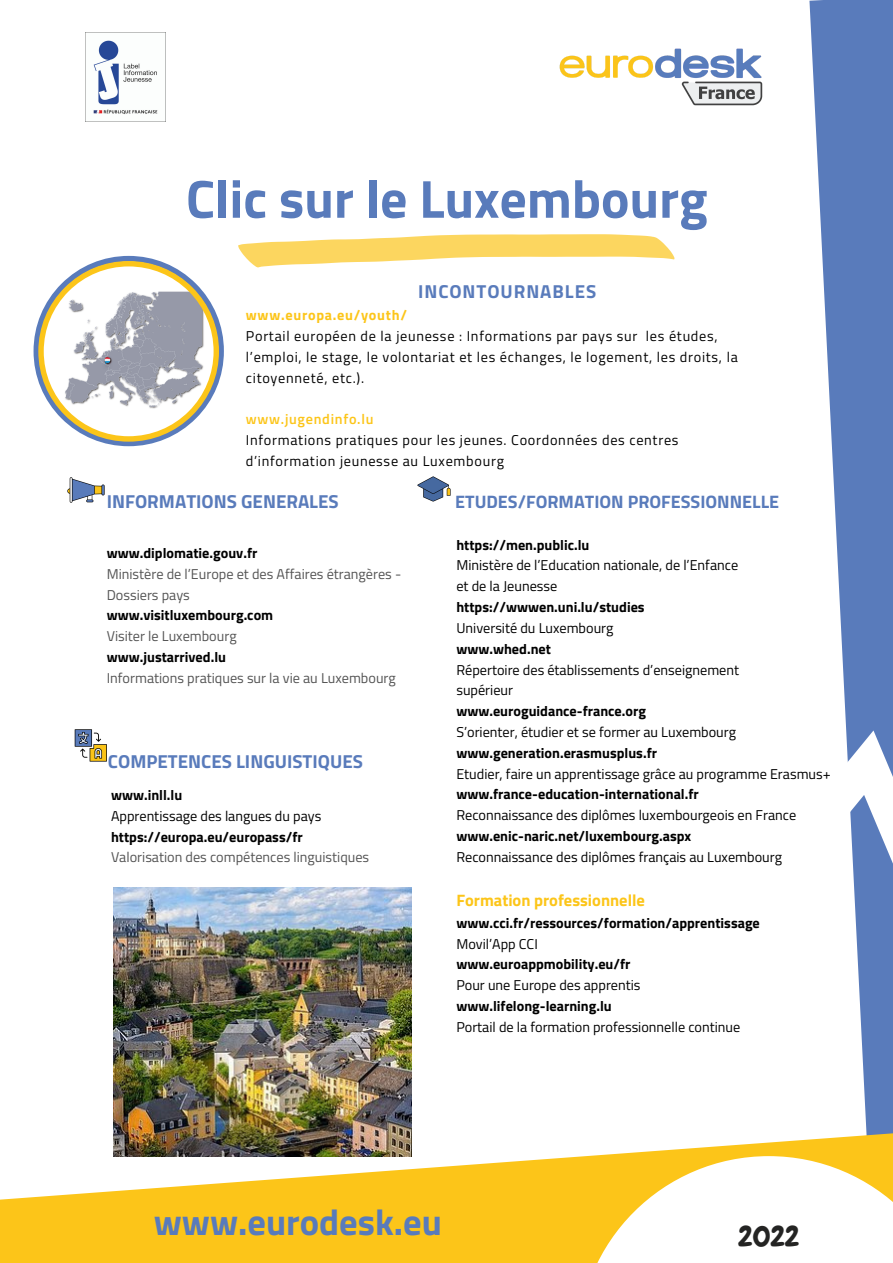
<style>
.page{position:relative;width:893px;height:1263px;background:#fff}
.page>*{position:absolute;margin:0;border:0;box-sizing:border-box;transform-origin:0 0}
.t1{font:700 53.55px "Titillium Web";color:#597bbb}
.t2{font:700 36.45px "Titillium Web";color:#597bbb}
.t3{font:28.65px "Chewy";color:#242423}
.t4{font:700 18.75px "Titillium Web";color:#597bbb}
.t5{font:700 18.75px "Titillium Web";letter-spacing:.05em;color:#597bbb}
.t6{font:700 18px "Titillium Web";color:#597bbb}
.t7{font:700 16.5px "Titillium Web";color:#fcc519}
.t8{font:14.25px "Titillium Web";color:#000}
.t9{font:700 14.25px "Titillium Web";color:#000}
.t10{font:14.25px/20.9px "Titillium Web";letter-spacing:.05em;color:#000}
.t11{font:14.25px "Titillium Web";color:#545454}
.t12{font:700 14.25px "Titillium Web";letter-spacing:.05em;color:#fcc519}
.t13{font:600 14.25px "Titillium Web";letter-spacing:.05em;color:#fcc519}
</style>
<div class="page">
<svg style="left:809px;top:0;width:84px;height:1130px;fill:#597bbb"></svg>
<svg style="left:0;top:1130px;width:893px;height:133px;fill:#fcc519"></svg>
<svg style="left:578px;top:1156px;width:315px;height:107px"></svg>
<svg style="left:375px;top:714px;width:518px;height:196px"></svg>
<img style="left:559px;top:48px;width:204px;height:58px">
<svg style="left:238px;top:234px;width:436px;height:33px"></svg>
<img style="left:67px;top:477px;width:38px;height:26px">
<img style="left:74px;top:729px;width:33px;height:33px">
<svg style="left:34px;top:256px;width:190px;height:190px"></svg>
<img style="left:86px;top:32px;width:80px;height:90px">
<img style="left:417px;top:476px;width:34px;height:26px">
<img style="left:113px;top:888px;width:298px;height:268px">
<p class="t1" style="left:186px;top:157px;width:523px">Clic sur le Luxembourg</p>
<p class="t5" style="left:418px;top:276px;width:180px">INCONTOURNABLES</p>
<p class="t12" style="left:246px;top:303px;width:163px">www.europa.eu/youth/</p>
<p class="t10" style="left:246px;top:325px;width:493px">Portail européen de la jeunesse : Informations par pays sur les études, l’emploi, le stage, le volontariat et les échanges, le logement, les droits, la citoyenneté, etc.).</p>
<p class="t13" style="left:246px;top:408px;width:129px">www.jugendinfo.lu</p>
<p class="t10" style="left:246px;top:429px;width:434px;line-height:21.4px">Informations pratiques pour les jeunes. Coordonnées des centres d’information jeunesse au Luxembourg</p>
<p class="t4" style="left:107px;top:486px;width:233px">INFORMATIONS GENERALES</p>
<p class="t9" style="left:107px;top:542px;width:152px">www.diplomatie.gouv.fr</p>
<p class="t11" style="left:107px;top:562px;width:296px">Ministère de l’Europe et des Affaires étrangères -</p>
<p class="t11" style="left:107px;top:583px;width:85px">Dossiers pays</p>
<p class="t9" style="left:107px;top:604px;width:168px">www.visitluxembourg.com</p>
<p class="t11" style="left:107px;top:625px;width:131px">Visiter le Luxembourg</p>
<p class="t9" style="left:107px;top:646px;width:121px">www.justarrived.lu</p>
<p class="t11" style="left:107px;top:667px;width:290px">Informations pratiques sur la vie au Luxembourg</p>
<p class="t4" style="left:108px;top:746px;width:256px">COMPETENCES LINGUISTIQUES</p>
<p class="t9" style="left:111px;top:784px;width:73px">www.inll.lu</p>
<p class="t8" style="left:111px;top:804px;width:212px">Apprentissage des langues du pays</p>
<p class="t9" style="left:111px;top:825px;width:193px">https://europa.eu/europass/fr</p>
<p class="t11" style="left:111px;top:846px;width:260px">Valorisation des compétences linguistiques</p>
<p class="t6" style="left:455px;top:488px;width:325px">ETUDES/FORMATION PROFESSIONNELLE</p>
<p class="t9" style="left:456px;top:533px;width:135px">https://men.public.lu</p>
<p class="t8" style="left:456px;top:554px;width:283px">Ministère de l’Education nationale, de l’Enfance</p>
<p class="t8" style="left:456px;top:575px;width:102px">et de la Jeunesse</p>
<p class="t9" style="left:456px;top:596px;width:190px">https://wwwen.uni.lu/studies</p>
<p class="t8" style="left:456px;top:617px;width:159px">Université du Luxembourg</p>
<p class="t9" style="left:456px;top:637px;width:96px">www.whed.net</p>
<p class="t8" style="left:456px;top:658px;width:284px">Répertoire des établissements d’enseignement</p>
<p class="t8" style="left:456px;top:679px;width:58px">supérieur</p>
<p class="t9" style="left:456px;top:700px;width:191px">www.euroguidance-france.org</p>
<p class="t8" style="left:456px;top:721px;width:281px">S’orienter, étudier et se former au Luxembourg</p>
<p class="t9" style="left:456px;top:742px;width:202px">www.generation.erasmusplus.fr</p>
<p class="t8" style="left:456px;top:762px;width:376px">Etudier, faire un apprentissage grâce au programme Erasmus+</p>
<p class="t9" style="left:456px;top:783px;width:244px">www.france-education-international.fr</p>
<p class="t8" style="left:456px;top:804px;width:341px">Reconnaissance des diplômes luxembourgeois en France</p>
<p class="t9" style="left:456px;top:825px;width:236px">www.enic-naric.net/luxembourg.aspx</p>
<p class="t8" style="left:456px;top:846px;width:327px">Reconnaissance des diplômes français au Luxembourg</p>
<p class="t7" style="left:456px;top:887px;width:190px">Formation professionnelle</p>
<p class="t9" style="left:456px;top:912px;width:305px">www.cci.fr/ressources/formation/apprentissage</p>
<p class="t8" style="left:456px;top:932px;width:83px">Movil’App CCI</p>
<p class="t9" style="left:456px;top:953px;width:176px">www.euroappmobility.eu/fr</p>
<p class="t8" style="left:456px;top:974px;width:186px">Pour une Europe des apprentis</p>
<p class="t9" style="left:456px;top:995px;width:157px">www.lifelong-learning.lu</p>
<p class="t8" style="left:456px;top:1016px;width:285px">Portail de la formation professionnelle continue</p>
<p class="t2" style="left:154px;top:1193px;width:290px">www.eurodesk.eu</p>
<p class="t3" style="left:738px;top:1217px;width:63px">2022</p>
</div>
